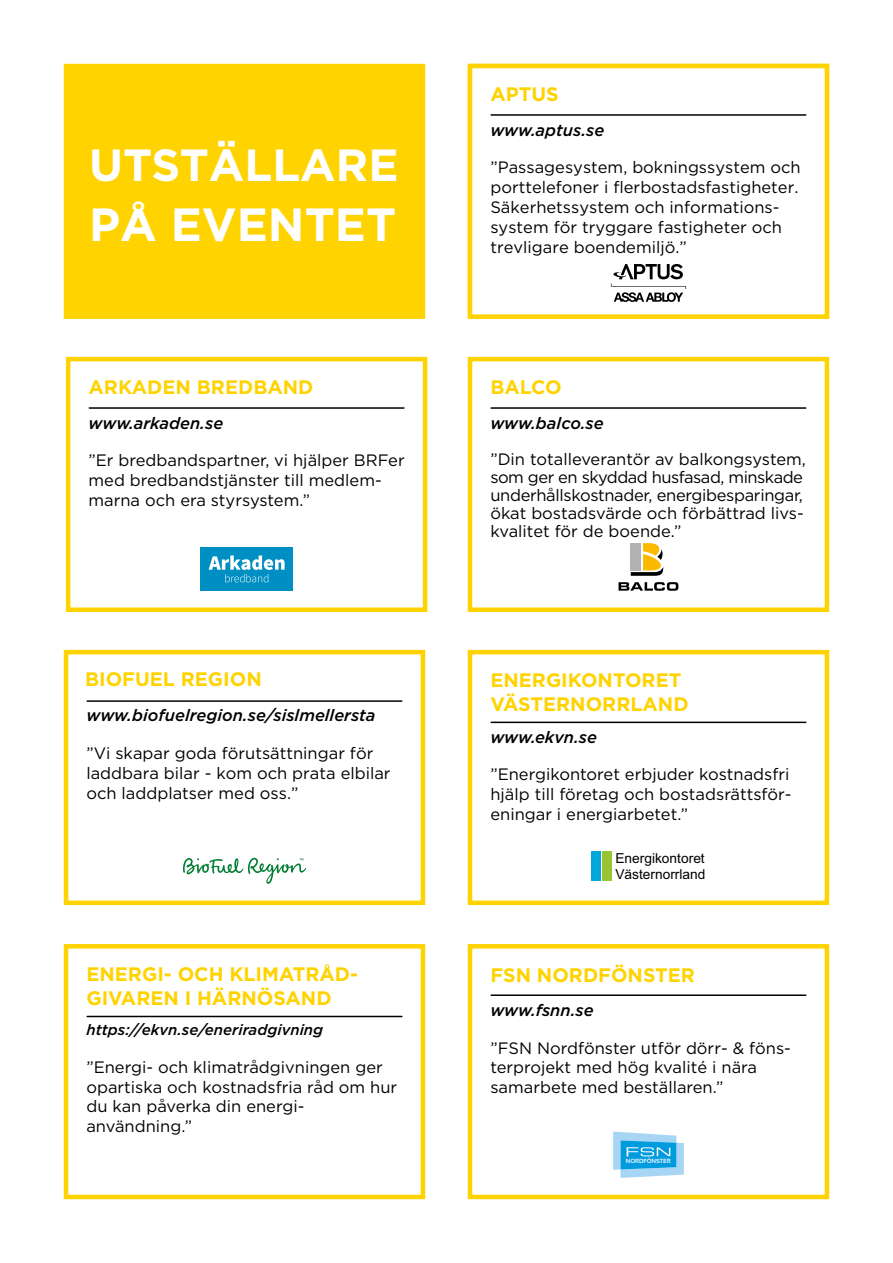
<style>
.page{position:relative;width:893px;height:1263px;background:#fff}
.page>*{position:absolute;margin:0;border:0;box-sizing:border-box;transform-origin:0 0}
.t1{font:700 46.5px "Gotham";color:#fff}
.t2{font:700 45px "Gotham";color:#fff}
.t3{font:700 19.5px/23.9px "Gotham";color:#ffd300}
.t4{font:16.5px/19.8px "Gotham";color:#000}
.t5{font:16.5px/18px "Gotham";letter-spacing:-.02em;color:#000}
.t6{font:italic 500 16.5px "Gotham";color:#000}
.t7{font:italic 500 15px "Gotham";color:#000}
.t8{font:13.8px/16.5px "Arial";color:#000}
.t9{font:700 6px "Sansation";color:#fff}
.s1{font-weight:700;font-style:italic}
</style>
<div class="page">
<div style="left:468px;top:357px;width:361px;height:255px;border:4px solid #ffd300"></div>
<hr style="left:491px;top:407px;width:315px;height:2px;background:#000">
<svg style="left:618px;top:582px;width:60px;height:9px"></svg>
<svg style="left:631px;top:543px;width:33px;height:33px"></svg>
<div style="left:468px;top:64px;width:361px;height:255px;border:4px solid #ffd300"></div>
<hr style="left:491px;top:114px;width:315px;height:2px;background:#000">
<svg style="left:610px;top:264px;width:77px;height:38px"></svg>
<div style="left:66px;top:66px;width:357px;height:251px;background:#ffd300"></div>
<div style="left:64px;top:64px;width:361px;height:255px;border:4px solid #ffd300"></div>
<div style="left:66px;top:357px;width:361px;height:255px;border:4px solid #ffd300"></div>
<hr style="left:89px;top:407px;width:315px;height:2px;background:#000">
<div style="left:200px;top:547px;width:93px;height:44px;background:#008fc2"></div>
<svg style="left:209px;top:555px;width:76px;height:27px"></svg>
<div style="left:64px;top:650px;width:361px;height:255px;border:4px solid #ffd300"></div>
<hr style="left:87px;top:700px;width:315px;height:2px;background:#000">
<svg style="left:183px;top:858px;width:123px;height:26px"></svg>
<div style="left:468px;top:650px;width:361px;height:255px;border:4px solid #ffd300"></div>
<hr style="left:491px;top:722px;width:315px;height:1px;background:#000">
<div style="left:591px;top:851px;width:9px;height:30px;background:#00a8da"></div>
<div style="left:603px;top:851px;width:9px;height:30px;background:#9ac431"></div>
<div style="left:64px;top:944px;width:361px;height:255px;border:4px solid #ffd300"></div>
<hr style="left:87px;top:1016px;width:315px;height:1px;background:#000">
<div style="left:468px;top:944px;width:361px;height:255px;border:4px solid #ffd300"></div>
<hr style="left:491px;top:994px;width:315px;height:2px;background:#000">
<svg style="left:613px;top:1131px;width:71px;height:47px;background:#72c4ed"></svg>
<h2 class="t2" style="left:89px;top:136px;width:311px">UTSTÄLLARE</h2>
<h1 class="t1" style="left:89px;top:193px;width:309px">PÅ EVENTET</h1>
<p class="t3" style="left:89px;top:375px;width:226px">ARKADEN BREDBAND</p>
<p class="t6" style="left:89px;top:412px;width:136px">www.arkaden.se</p>
<p class="t4" style="left:89px;top:450px;width:318px">”Er bredbandspartner, vi hjälper BRFer med bredbandstjänster till medlem&shy;marna och era styrsystem.”</p>
<p class="t3" style="left:85px;top:667px;width:178px">BIOFUEL REGION</p>
<p class="t6" style="left:86px;top:705px;width:291px">www.biofuelregion.se/sislmellersta</p>
<p class="t4" style="left:86px;top:743px;width:306px">”Vi skapar goda förutsättningar för laddbara bilar - kom och prata elbilar och laddplatser med oss.”</p>
<p class="t3" style="left:86px;top:962px;width:273px">ENERGI- OCH KLIMATRÅD-<br>GIVAREN I HÄRNÖSAND</p>
<p class="t7" style="left:86px;top:1020px;width:238px">https://ekvn.se/eneriradgivning</p>
<p class="t4" style="left:86px;top:1056px;width:312px">”Energi- och klimatrådgivningen ger opartiska och kostnadsfria råd om hur du kan påverka din energi&shy;användning.”</p>
<p class="t3" style="left:490px;top:82px;width:70px">APTUS</p>
<p class="t6" style="left:490px;top:119px;width:115px">www.aptus.se</p>
<p class="t4" style="left:490px;top:157px;width:312px">”Passagesystem, bokningssystem och porttelefoner i flerbostadsfastigheter.<br>Säkerhetssystem och informations&shy;system för tryggare fastigheter och trevligare boendemiljö.”</p>
<p class="t6" style="left:536px;top:118px;width:135px">LFnorrbotten.se</p>
<p class="t4" style="left:490px;top:156px;width:289px;text-indent:7px">Vi vill att du ska kän a tryggh t i vardag n. Hos oss får du hjälp med bank och försäkring – en <span class="s1">komplätt </span>lösning</p>
<p class="t4" style="left:582px;top:215px;width:160px">privat och företag.”</p>
<p class="t3" style="left:490px;top:375px;width:73px">BALCO</p>
<p class="t6" style="left:490px;top:412px;width:115px">www.balco.se</p>
<p class="t5" style="left:490px;top:449px;width:317px">”Din totalleverantör av balkongsystem, som ger en skyddad husfasad, minskade underhållskostnader, energibesparingar, ökat bostadsvärde och förbättrad livs&shy;kvalitet för de boende.”</p>
<p class="t3" style="left:490px;top:668px;width:200px">ENERGIKONTORET<br>VÄSTERNORRLAND</p>
<p class="t6" style="left:490px;top:726px;width:108px">www.ekvn.se</p>
<p class="t4" style="left:490px;top:764px;width:303px">”Energikontoret erbjuder kostnadsfri hjälp till företag och bostadsrättsför&shy;eningar i energiarbetet.”</p>
<p class="t8" style="left:615px;top:850px;width:92px">Energikontoret<br>Västernorrland</p>
<p class="t3" style="left:490px;top:962px;width:206px">FSN NORDFÖNSTER</p>
<p class="t6" style="left:490px;top:999px;width:105px">www.fsnn.se</p>
<p class="t4" style="left:490px;top:1037px;width:302px">”FSN Nordfönster utför dörr- &amp; föns&shy;terprojekt med hög kvalité i nära samarbete med beställaren.”</p>
<p class="t9" style="left:626px;top:1158px;width:46px">NORDFÖNSTER</p>
</div>
